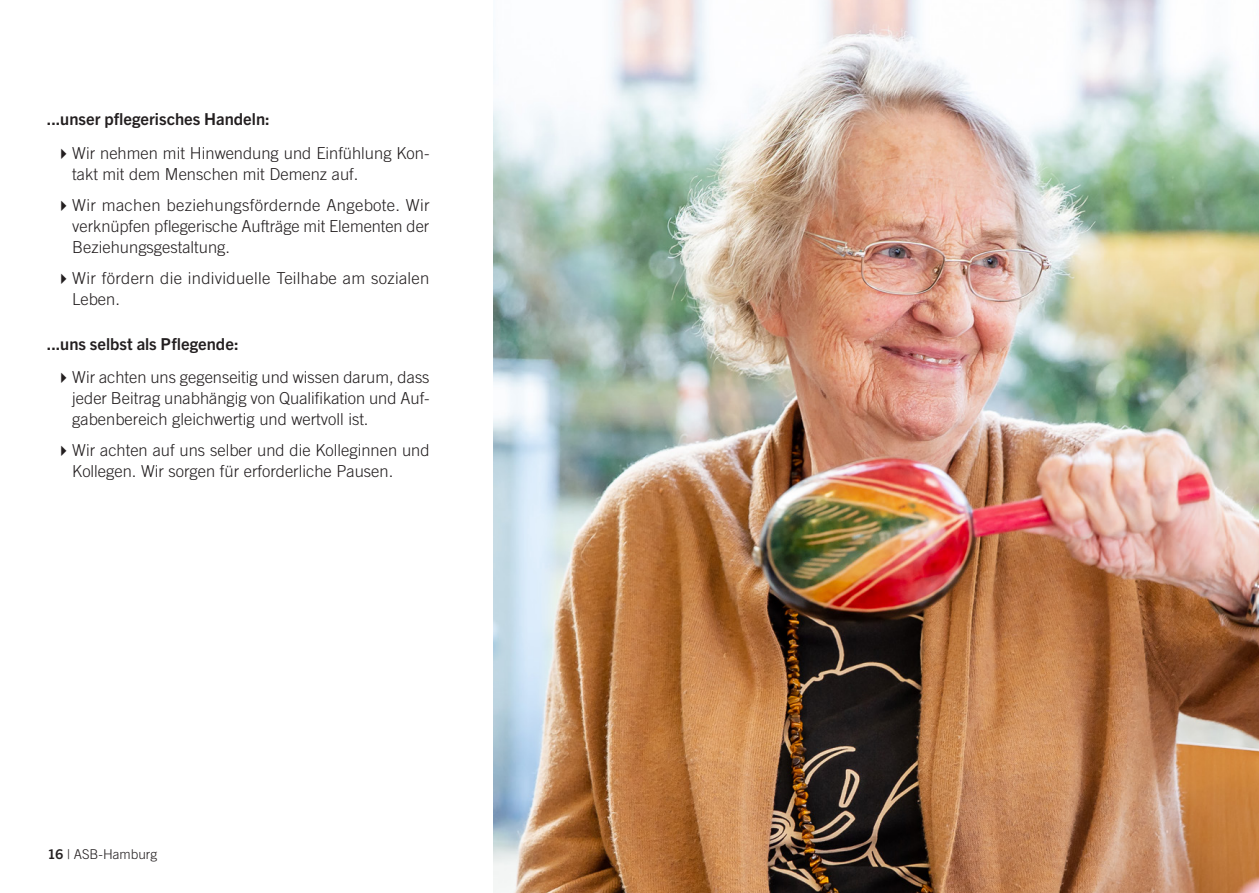
<style>
.page{position:relative;width:1259px;height:893px;background:#fff}
.page>*{position:absolute;margin:0;border:0;box-sizing:border-box;transform-origin:0 0}
.t1{font:300 16.5px/21px "Trade Gothic LT Pro";color:#231f20}
.Kategorie_sub{font:700 16.5px "Trade Gothic Next LT Pro";color:#231f20}
.t2{font:300 13.5px "Trade Gothic LT Pro";color:#231f20}
.s1{font-family:"Trade Gothic Next LT Pro";font-weight:700}
</style>
<div class="page">
<img style="left:493px;top:0;width:766px;height:893px">
<p class="Kategorie_sub" style="left:47px;top:108px;width:224px">...unser pflegerisches Handeln:</p>
<p class="t1" style="left:72px;top:142px;width:359px">Wir nehmen mit Hinwendung und Einfühlung Kon&shy;takt mit dem Menschen mit Demenz auf.</p>
<p class="t1" style="left:72px;top:194px;width:359px;text-align:justify">Wir machen beziehungsfördernde Angebote. Wir verknüpfen pflegerische Aufträge mit Elementen der Beziehungsgestaltung.</p>
<p class="t1" style="left:72px;top:267px;width:359px">Wir fördern die individuelle Teilhabe am sozialen<br>Leben.</p>
<p class="Kategorie_sub" style="left:47px;top:332px;width:193px">...uns selbst als Pflegende:</p>
<p class="t1" style="left:72px;top:367px;width:359px;text-align:justify">Wir achten uns gegenseitig und wissen darum, dass jeder Beitrag unabhängig von Qualifikation und Auf&shy;gabenbereich gleichwertig und wertvoll ist.</p>
<p class="t1" style="left:72px;top:439px;width:359px">Wir achten auf uns selber und die Kolleginnen und<br>Kollegen. Wir sorgen für erforderliche Pausen.</p>
<p class="t2" style="left:48px;top:846px;width:111px"><span class="s1">16</span> | ASB-Hamburg</p>
</div>
